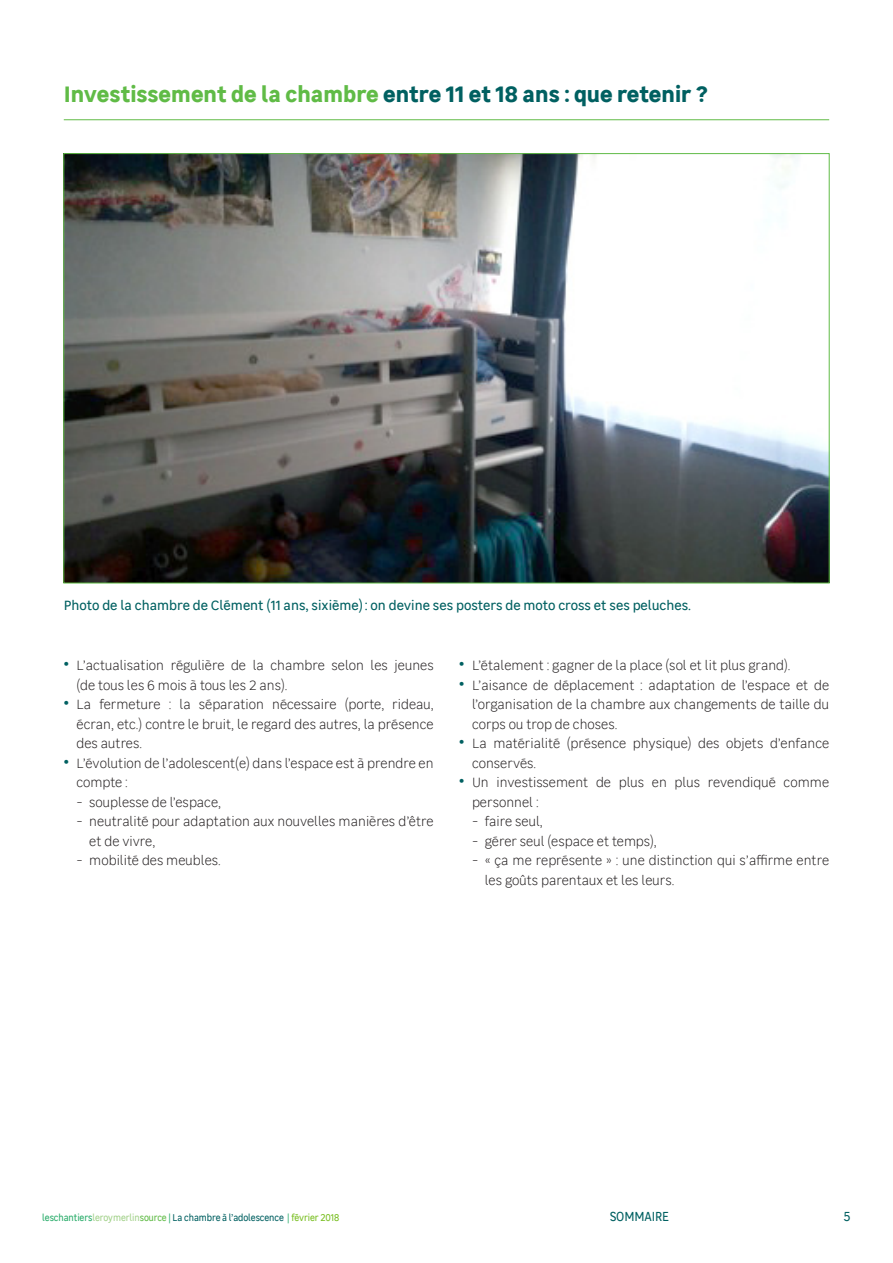
<style>
.page{position:relative;width:893px;height:1263px;background:#fff}
.page>*{position:absolute;margin:0;border:0;box-sizing:border-box;transform-origin:0 0}
.t1{font:700 22.5px "Leroy Merlin Sans";color:#006061}
.t2{font:300 13.5px/19.5px "Leroy Merlin Sans";color:#231f20}
.t3{font:13.5px "Leroy Merlin Sans";color:#006061}
.t4{font:13.2px "Leroy Merlin Sans";color:#006061;scale:.91 1}
.t5{font:9.9px "Leroy Merlin Sans";letter-spacing:-.01em;color:#006061;scale:.91 1}
.s1{color:#60bb46}
.s2{font-weight:700;font-size:18px;color:#006061}
.s3{color:#26ab68}
.s4{color:#a2d18a}
.s5{color:#78be20}
</style>
<div class="page">
<hr style="left:64px;top:119px;width:765px;height:1px;background:#60bb46">
<img style="left:65px;top:155px;width:763px;height:426px">
<h1 class="t1" style="left:64px;top:77px;width:645px"><span class="s1">Investissement de la chambre</span> entre 11 et 18 ans : que retenir ?</h1>
<p class="t3" style="left:64px;top:595px;width:629px">Photo de la chambre de Clément (11 ans, sixième) : on devine ses posters de moto cross et ses peluches.</p>
<p class="t2" style="left:77px;top:655px;width:359px;text-indent:-13px"><span class="s2">•</span> L’actualisation régulière de la chambre selon les jeunes (de tous les 6 mois à tous les 2 ans).</p>
<p class="t2" style="left:77px;top:694px;width:359px;text-align:justify;text-indent:-13px"><span class="s2">•</span> La fermeture : la séparation nécessaire (porte, rideau, écran, etc.) contre le bruit, le regard des autres, la présence des autres.</p>
<p class="t2" style="left:77px;top:752px;width:359px;text-indent:-13px"><span class="s2">•</span> L’évolution de l’adolescent(e) dans l’espace est à prendre en compte :</p>
<p class="t2" style="left:77px;top:791px;width:146px">- souplesse de l’espace,</p>
<p class="t2" style="left:89px;top:811px;width:346px;text-indent:-13px">- neutralité pour adaptation aux nouvelles manières d’être et de vivre,</p>
<p class="t2" style="left:77px;top:850px;width:146px">- mobilité des meubles.</p>
<p class="t2" style="left:459px;top:655px;width:333px"><span class="s2">•</span> L’étalement : gagner de la place (sol et lit plus grand).</p>
<p class="t2" style="left:472px;top:674px;width:359px;text-align:justify;text-indent:-13px"><span class="s2">•</span> L’aisance de déplacement : adaptation de l’espace et de l’organisation de la chambre aux changements de taille du corps ou trop de choses.</p>
<p class="t2" style="left:472px;top:733px;width:359px;text-indent:-13px"><span class="s2">•</span> La matérialité (présence physique) des objets d’enfance conservés.</p>
<p class="t2" style="left:472px;top:772px;width:359px;text-indent:-13px"><span class="s2">•</span> U n investissement de plus en plus revendiqué comme personnel :</p>
<p class="t2" style="left:472px;top:811px;width:72px">- faire seul,</p>
<p class="t2" style="left:472px;top:830px;width:186px">- gérer seul (espace et temps),</p>
<p class="t2" style="left:485px;top:850px;width:346px;text-indent:-13px">- « ça me représente » : une distinction qui s’affirme entre les goûts parentaux et les leurs.</p>
<p class="t5" style="left:42px;top:1210px;width:328px"><span class="s3">leschantiers</span><span class="s4">leroymerlin</span><span class="s1">source</span> <span class="s3">|</span> La chambre à l’adolescence <span class="s3">|</span> <span class="s5">février 2018</span></p>
<p class="t4" style="left:610px;top:1206px;width:11px">SOMMA</p>
<p class="t4" style="left:652px;top:1206px;width:12px">IRE</p>
<p class="t4" style="left:843px;top:1206px;width:9px">5</p>
</div>
